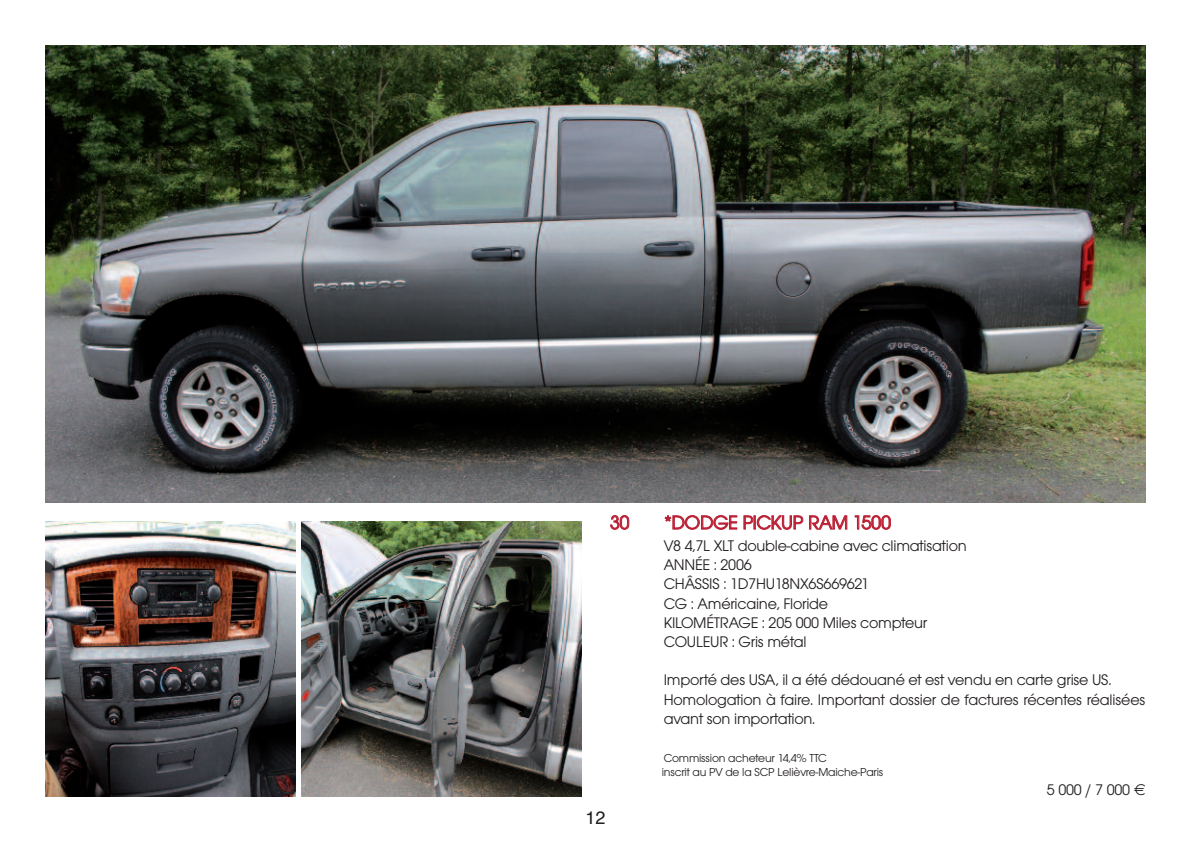
<style>
.page{position:relative;width:1191px;height:842px;background:#fff}
.page>*{position:absolute;margin:0;border:0;box-sizing:border-box;transform-origin:0 0}
.t1{font:20px "Avant Garde Gothic Itc T";letter-spacing:-.02em;color:#ba1f33}
.t2{font:18px "Helvetica";color:#231f20}
.t3{font:16px/19.2px "Avant Garde Gothic Itc T";letter-spacing:-.015em;color:#231f20}
.t4{font:12px/14px "Avant Garde Gothic Itc T";letter-spacing:-.015em;color:#231f20}
</style>
<div class="page">
<img style="left:45px;top:45px;width:1100px;height:458px">
<img style="left:45px;top:522px;width:250px;height:275px">
<img style="left:302px;top:522px;width:279px;height:275px">
<p class="t1" style="left:610px;top:510px;width:21px">30</p>
<p class="t1" style="left:664px;top:510px;width:228px">*DODGE PICKUP RAM 1500</p>
<p class="t3" style="left:663px;top:536px;width:304px">V8 4,7L XLT double-cabine avec climatisation<br>ANNÉE : 2006<br>CHÂSSIS : 1D7HU18NX6S669621<br>CG : Américaine, Floride<br>KILOMÉTRAGE : 205 000 Miles compteur<br>COULEUR : Gris métal</p>
<p class="t3" style="left:663px;top:670px;width:483px">Importé des USA, il a été dédouané et est vendu en carte grise US.<br>Homologation à faire. Important dossier de factures récentes réalisées avant son importation.</p>
<p class="t4" style="left:661px;top:751px;width:223px">Commission acheteur 14,4% TTC<br>inscrit au PV de la SCP Lelièvre-Maiche-Paris</p>
<p class="t3" style="left:1047px;top:780px;width:85px">5 000 / 7 000</p>
<p class="t2" style="left:585px;top:807px;width:22px">12</p>
</div>
